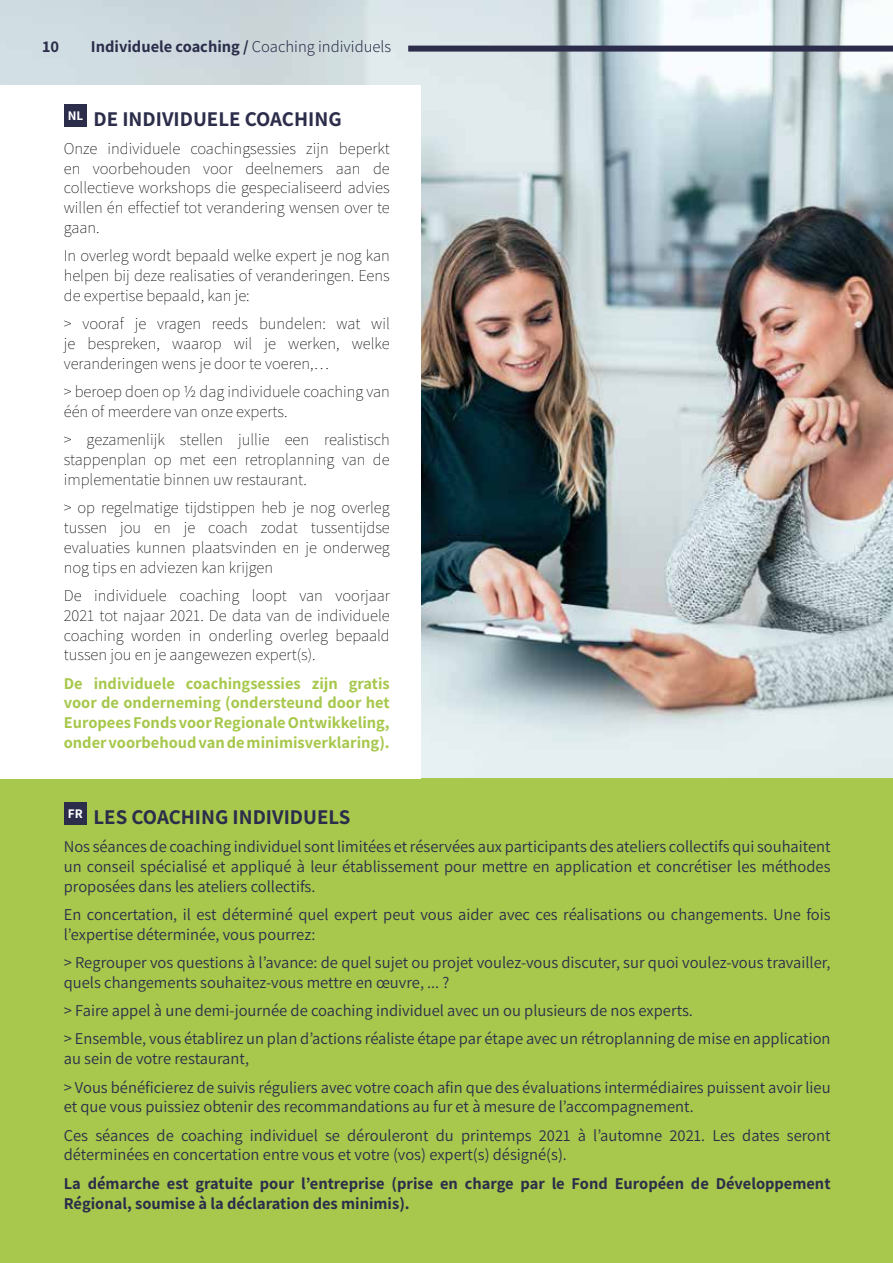
<style>
.page{position:relative;width:893px;height:1263px;background:#fff}
.page>*{position:absolute;margin:0;border:0;box-sizing:border-box;transform-origin:0 0}
.t1{font:700 21px "Assistant";color:#2c2d4a}
.t2{font:16.5px/19.8px "Assistant";color:#2c2d4a}
.t3{font:200 16.5px/19.8px "Assistant";color:#000;text-align:justify}
.t4{font:700 16.5px/19.8px "Assistant";color:#2c2d4a}
.t5{font:700 16.5px/19.8px "Assistant";color:#a7c84c;text-align:justify}
.s1{font-weight:300}
</style>
<div class="page">
<img style="left:0;top:0;width:893px;height:778px">
<div style="left:0;top:778px;width:893px;height:485px;background:#a7c84c"></div>
<div style="left:408px;top:46px;width:485px;height:6px;background:#2c2d4a"></div>
<div style="left:64px;top:802px;width:22px;height:23px;background:#2c2d4a"></div>
<div style="left:0;top:85px;width:421px;height:693px;background:#fff"></div>
<div style="left:64px;top:104px;width:22px;height:23px;background:#2c2d4a"></div>
<p class="t4" style="left:43px;top:36px;width:18px">10</p>
<p class="t4" style="left:91px;top:36px;width:302px">Individuele coaching / <span class="s1">Coaching individuels</span></p>
<p class="t1" style="left:68px;top:104px;width:275px"><sup>NL</sup> DE INDIVIDUELE COACHING</p>
<p class="t3" style="left:64px;top:138px;width:328px">Onze individuele coachingsessies zijn beperkt en voorbehouden voor deelnemers aan de collectieve workshops die gespecialiseerd advies willen én effectief tot verandering wensen over te gaan.</p>
<p class="t3" style="left:64px;top:245px;width:328px">In overleg wordt bepaald welke expert je nog kan helpen bij deze realisaties of veranderingen. Eens de expertise bepaald, kan je:</p>
<p class="t3" style="left:64px;top:313px;width:327px">&gt; vooraf je vragen reeds bundelen: wat wil je bespreken, waarop wil je werken, welke veranderingen wens je door te voeren,…</p>
<p class="t3" style="left:64px;top:381px;width:327px">&gt; beroep doen op ½ dag individuele coaching van één of meerdere van onze experts.</p>
<p class="t3" style="left:64px;top:429px;width:328px">&gt; gezamenlijk stellen jullie een realistisch stappenplan op met een retroplanning van de implementatie binnen uw restaurant.</p>
<p class="t3" style="left:64px;top:497px;width:328px">&gt; op regelmatige tijdstippen heb je nog overleg tussen jou en je coach zodat tussentijdse evaluaties kunnen plaatsvinden en je onderweg nog tips en adviezen kan krijgen</p>
<p class="t3" style="left:64px;top:585px;width:328px">De individuele coaching loopt van voorjaar 2021 tot najaar 2021. De data van de individuele coaching worden in onderling overleg bepaald tussen jou en je aangewezen expert(s).</p>
<p class="t5" style="left:64px;top:673px;width:328px">De individuele coachingsessies zijn gratis voor de onderneming (ondersteund door het Europees Fonds voor Regionale Ontwikkeling, onder voorbehoud van de minimisverklaring).</p>
<p class="t1" style="left:68px;top:802px;width:284px"><sup>FR</sup> LES COACHING INDIVIDUELS</p>
<p class="t2" style="left:64px;top:836px;width:768px;text-align:justify">Nos séances de coaching individuel sont limitées et réservées aux participants des ateliers collectifs qui souhaitent un conseil spécialisé et appliqué à leur établissement pour mettre en application et concrétiser les méthodes proposées dans les ateliers collectifs.</p>
<p class="t2" style="left:64px;top:904px;width:768px">En concertation, il est déterminé quel expert peut vous aider avec ces réalisations ou changements. Une fois l’expertise déterminée, vous pourrez:</p>
<p class="t2" style="left:64px;top:952px;width:768px">&gt; Regrouper vos questions à l’avance: de quel sujet ou projet voulez-vous discuter, sur quoi voulez-vous travailler, quels changements souhaitez-vous mettre en œuvre, ... ?</p>
<p class="t2" style="left:64px;top:996px;width:768px;line-height:28.3px">&gt; Faire appel à une demi-journée de coaching individuel avec un ou plusieurs de nos experts.<br>&gt; Ensemble, vous établirez un plan d’actions réaliste étape par étape avec un rétroplanning de mise en application</p>
<p class="t2" style="left:64px;top:1044px;width:768px;line-height:28.3px">au sein de votre restaurant,<br>&gt; Vous bénéficierez de suivis réguliers avec votre coach afin que des évaluations intermédiaires puissent avoir lieu</p>
<p class="t2" style="left:64px;top:1092px;width:768px;line-height:28.3px">et que vous puissiez obtenir des recommandations au fur et à mesure de l’accompagnement.<br>Ces séances de coaching individuel se dérouleront du printemps 2021 à l’automne 2021. Les dates seront</p>
<p class="t2" style="left:64px;top:1144px;width:505px">déterminées en concertation entre vous et votre (vos) expert(s) désigné(s).</p>
<p class="t4" style="left:64px;top:1173px;width:768px">La démarche est gratuite pour l’entreprise (prise en charge par le Fond Européen de Développement<br>Régional, soumise à la déclaration des minimis).</p>
</div>
